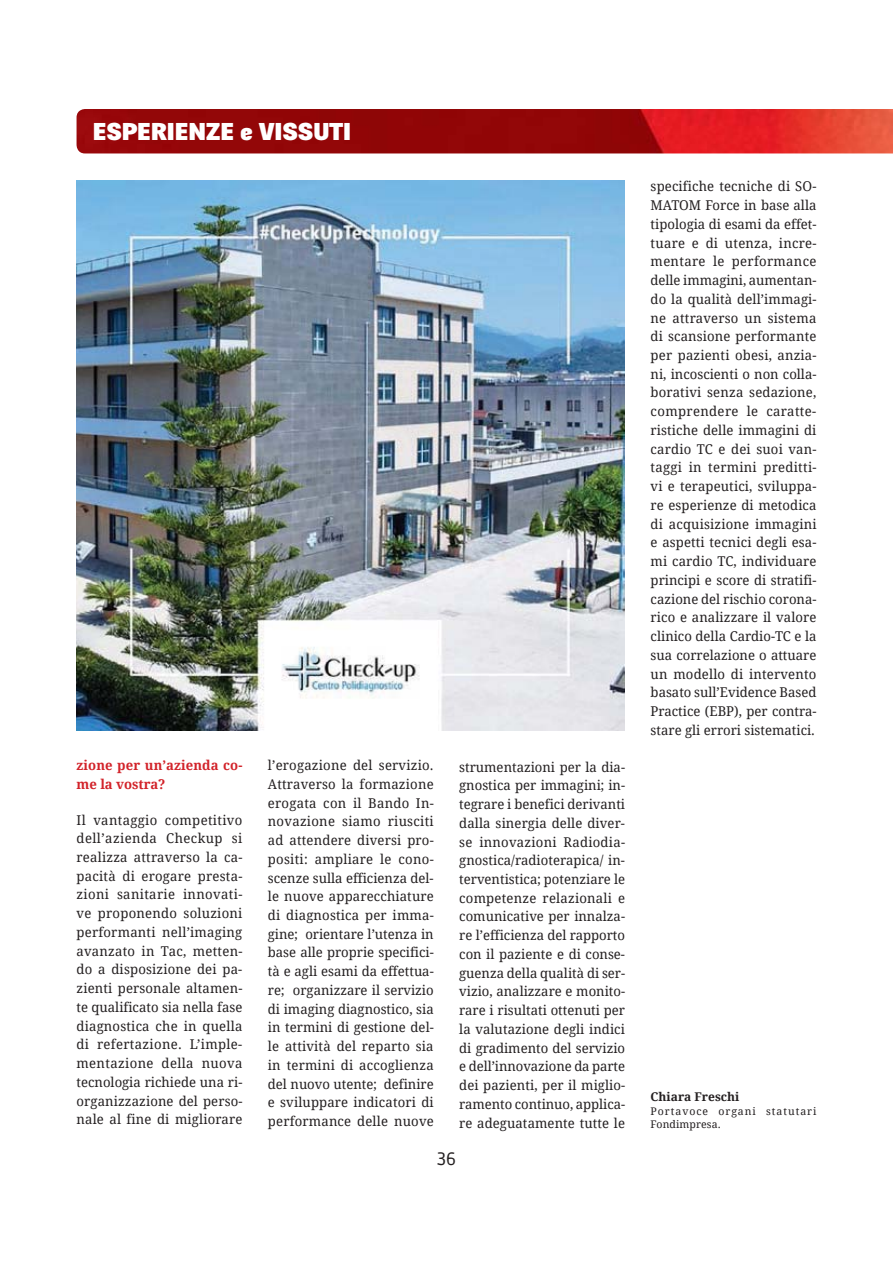
<style>
.page{position:relative;width:893px;height:1263px;background:#fff}
.page>*{position:absolute;margin:0;border:0;box-sizing:border-box;transform-origin:0 0}
.t1{font:900 24px "Fengardo Neue";color:#fff;scale:1.11 1}
.t2{font:18px "Ruda";color:#231f20}
.t3{font:13.5px/18.8px "Droid Serif";letter-spacing:.005em;color:#231f20;text-align:justify}
.t4{font:700 13.5px/18.8px "Droid Serif";letter-spacing:.005em;color:#d2232a}
.t5{font:700 12px "Droid Serif";color:#231f20}
.t6{font:10.5px/13.5px "Droid Serif";letter-spacing:.09em;color:#231f20}
</style>
<div class="page">
<img style="left:77px;top:109px;width:815px;height:44px">
<img style="left:76px;top:181px;width:548px;height:550px">
<h1 class="t1" style="left:93px;top:118px;width:234px">ESPERIENZE e VISSUTI</h1>
<p class="t4" style="left:77px;top:756px;width:167px">zione per un’azienda co&shy;me la vostra?</p>
<p class="t3" style="left:77px;top:810px;width:167px">Il vantaggio competitivo dell’azienda Checkup si realizza attraverso la ca&shy;pacità di erogare presta&shy;zioni sanitarie innovati&shy;ve proponendo soluzioni performanti nell’imaging avanzato in Tac, metten&shy;do a disposizione dei pa&shy;zienti personale altamen&shy;te qualificato sia nella fase diagnostica che in quella di refertazione. L’imple&shy;mentazione della nuova tecnologia richiede una ri&shy;organizzazione del perso&shy;nale al fine di migliorare</p>
<p class="t3" style="left:268px;top:756px;width:167px">l’erogazione del servizio.<br>Attraverso la formazione erogata con il Bando In&shy;novazione siamo riusciti ad attendere diversi pro&shy;positi: ampliare le cono&shy;scenze sulla efficienza del&shy;le nuove apparecchiature di diagnostica per imma&shy;gine; orientare l’utenza in base alle proprie specifici&shy;tà e agli esami da effettua&shy;re; organizzare il servizio di imaging diagnostico, sia in termini di gestione del&shy;le attività del reparto sia in termini di accoglienza del nuovo utente; definire e sviluppare indicatori di performance delle nuove</p>
<p class="t3" style="left:459px;top:758px;width:167px">strumentazioni per la dia&shy;gnostica per immagini; in&shy;tegrare i benefici derivanti dalla sinergia delle diver&shy;se innovazioni Radiodia&shy;gnostica/radioterapica/ in&shy;terventistica; potenziare le competenze relazionali e comunicative per innalza&shy;re l’efficienza del rapporto con il paziente e di conse&shy;guenza della qualità di ser&shy;vizio, analizzare e monito&shy;rare i risultati ottenuti per la valutazione degli indici di gradimento del servizio e dell’innovazione da parte dei pazienti, per il miglio&shy;ramento continuo, applica&shy;re adeguatamente tutte le</p>
<h2 class="t2" style="left:437px;top:1148px;width:20px">36</h2>
<p class="t3" style="left:650px;top:177px;width:167px">specifiche tecniche di SO-MATOM Force in base alla tipologia di esami da effet&shy;tuare e di utenza, incre&shy;mentare le performance delle immagini, aumentan&shy;do la qualità dell’immagi&shy;ne attraverso un sistema di scansione performante per pazienti obesi, anzia&shy;ni, incoscienti o non colla&shy;borativi senza sedazione, comprendere le caratte&shy;ristiche delle immagini di cardio TC e dei suoi van&shy;taggi in termini preditti&shy;vi e terapeutici, sviluppa&shy;re esperienze di metodica di acquisizione immagini e aspetti tecnici degli esa&shy;mi cardio TC, individuare principi e score di stratifi&shy;cazione del rischio corona&shy;rico e analizzare il valore clinico della Cardio-TC e la sua correlazione o attuare un modello di intervento basato sull’Evidence Based Practice (EBP), per contra&shy;stare gli errori sistematici.</p>
<p class="t5" style="left:650px;top:1090px;width:90px">Chiara Freschi</p>
<p class="t6" style="left:650px;top:1104px;width:167px">Portavoce organi statutari<br>Fondimpresa.</p>
</div>
